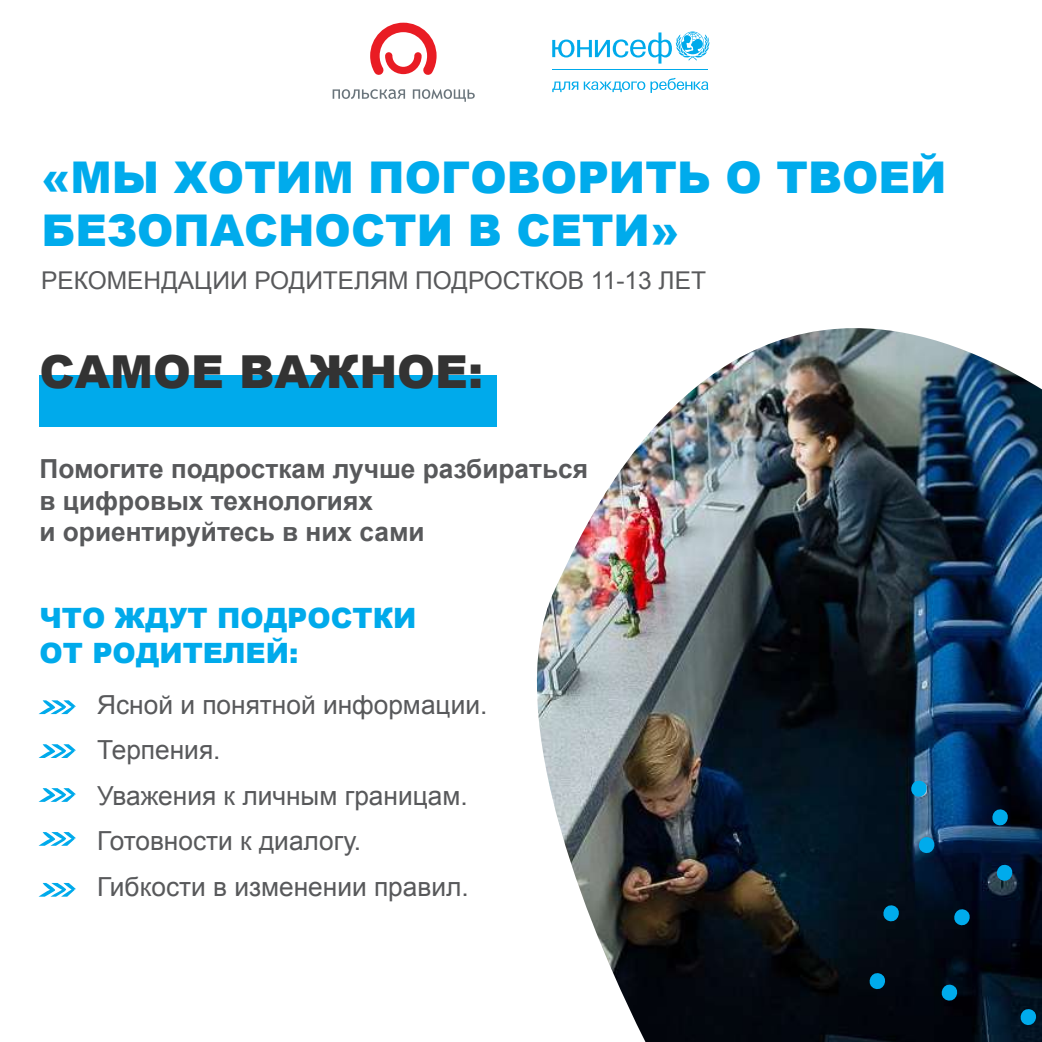
<style>
.page{position:relative;width:1042px;height:1042px;background:#fff}
.page>*{position:absolute;margin:0;border:0;box-sizing:border-box;transform-origin:0 0}
.t1{font:900 45.5px "Arial";color:#333}
.t2{font:900 43.75px/52.5px "Arial";color:#00abec}
.t3{font:900 28px/35px "Arial";color:#00aaeb}
.t4{font:26.25px/45.5px "Arial";color:#58595b}
.t5{font:700 26.25px/31.5px "Arial";color:#58595b}
.t6{font:24.5px "Arial";color:#58595b}
</style>
<div class="page">
<img style="left:536px;top:328px;width:506px;height:714px">
<svg style="left:937px;top:982px;width:24px;height:21px"></svg>
<svg style="left:992px;top:862px;width:24px;height:21px"></svg>
<svg style="left:879px;top:902px;width:24px;height:22px"></svg>
<svg style="left:914px;top:834px;width:25px;height:21px"></svg>
<svg style="left:950px;top:906px;width:24px;height:22px"></svg>
<svg style="left:1016px;top:1006px;width:24px;height:21px"></svg>
<svg style="left:865px;top:970px;width:24px;height:21px"></svg>
<svg style="left:907px;top:778px;width:24px;height:21px"></svg>
<svg style="left:988px;top:807px;width:24px;height:21px"></svg>
<div style="left:39px;top:375px;width:458px;height:52px;background:#00aaeb"></div>
<hr style="left:552px;top:69px;width:156px;height:1px;background:#00aaeb">
<svg style="left:552px;top:32px;width:157px;height:32px"></svg>
<svg style="left:552px;top:82px;width:26px;height:10px"></svg>
<svg style="left:584px;top:78px;width:124px;height:15px"></svg>
<svg style="left:370px;top:23px;width:66px;height:52px"></svg>
<svg style="left:333px;top:89px;width:142px;height:13px"></svg>
<svg style="left:39px;top:700px;width:37px;height:14px"></svg>
<svg style="left:39px;top:744px;width:37px;height:14px"></svg>
<svg style="left:39px;top:788px;width:37px;height:14px"></svg>
<svg style="left:39px;top:832px;width:37px;height:14px"></svg>
<svg style="left:39px;top:883px;width:37px;height:13px"></svg>
<h2 class="t2" style="left:41px;top:150px;width:906px">«МЫ ХОТИМ ПОГОВОРИТЬ О ТВОЕЙ<br>БЕЗОПАСНОСТИ В СЕТИ»</h2>
<p class="t6" style="left:41px;top:263px;width:666px">РЕКОМЕНДАЦИИ РОДИТЕЛЯМ ПОДРОСТКОВ 11-13 ЛЕТ</p>
<h1 class="t1" style="left:39px;top:339px;width:445px">САМОЕ ВАЖНОЕ:</h1>
<p class="t5" style="left:39px;top:454px;width:550px">Помогите подросткам лучше разбираться в цифровых технологиях<br>и ориентируйтесь в них сами</p>
<p class="t3" style="left:39px;top:599px;width:379px">ЧТО ЖДУТ ПОДРОСТКИ<br>ОТ РОДИТЕЛЕЙ:</p>
<p class="t4" style="left:97px;top:682px;width:392px">Ясной и понятной информации.<br>Терпения.<br>Уважения к личным границам.<br>Готовности к диалогу.<br>Гибкости в изменении правил.</p>
</div>
